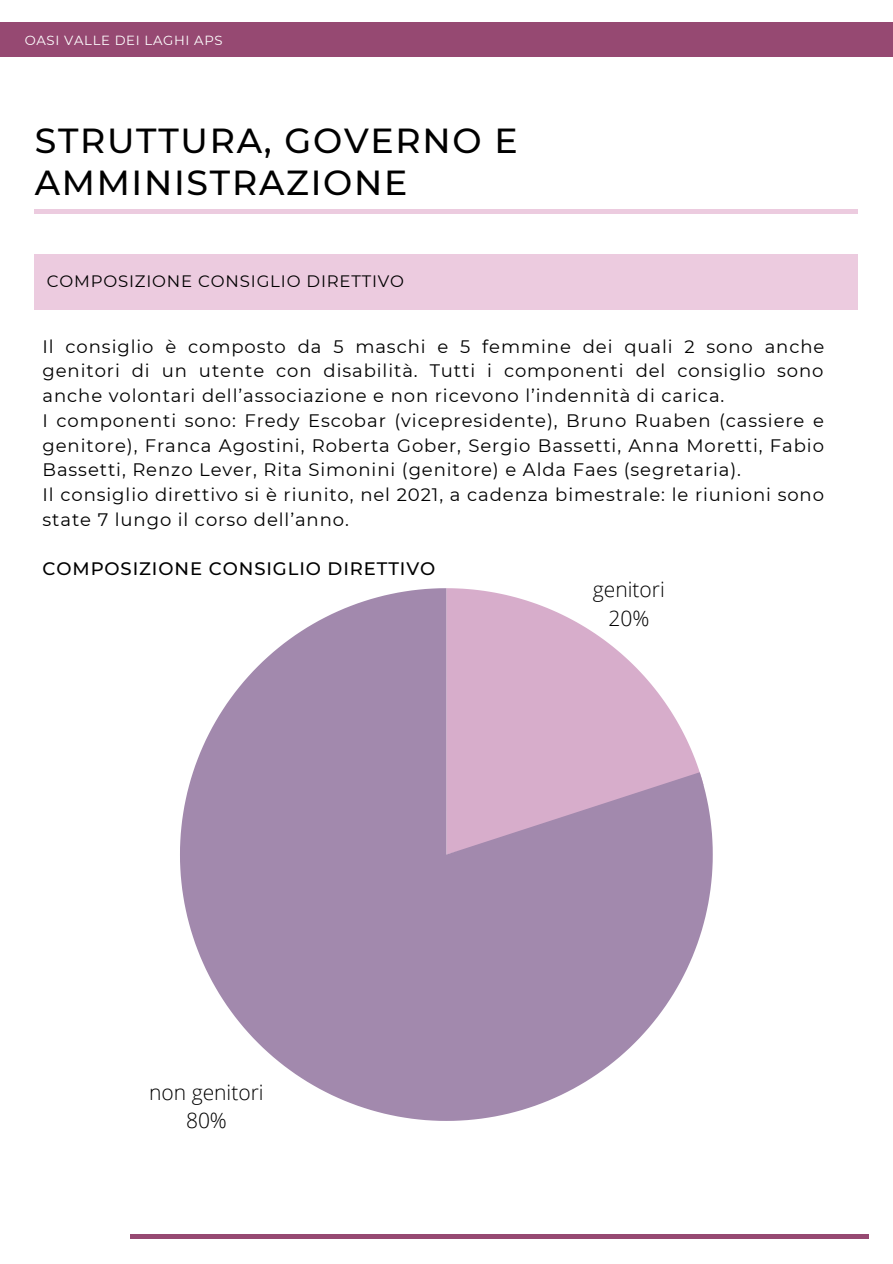
<style>
.page{position:relative;width:893px;height:1264px;background:#fff}
.page>*{position:absolute;margin:0;border:0;box-sizing:border-box;transform-origin:0 0}
.t1{font:500 34.65px/42.8px "Montserrat";letter-spacing:.05em;color:#000}
.t2{font:300 21px/28.7px "Open Sans";color:#000;text-align:center}
.t3{font:18px/24.8px "Montserrat";letter-spacing:.05em;color:#000}
.t4{font:500 18px "Montserrat";letter-spacing:.05em;color:#000}
.t5{font:16.5px "Montserrat";letter-spacing:.05em;color:#000}
.t6{font:13.2px "Montserrat";letter-spacing:.05em;color:#fff}
</style>
<div class="page">
<div style="left:0;top:22px;width:892px;height:34px;background:#964972"></div>
<div style="left:35px;top:209px;width:822px;height:5px;background:#eccbdf"></div>
<div style="left:35px;top:254px;width:822px;height:55px;background:#eccbdf"></div>
<div style="left:130px;top:1233px;width:738px;height:5px;background:#964972"></div>
<svg style="left:180px;top:588px;width:532px;height:532px;fill:#a289ad"></svg>
<svg style="left:446px;top:588px;width:1px;height:266px"></svg>
<p class="t6" style="left:25px;top:32px;width:199px">OASI VALLE DEI LAGHI APS</p>
<h1 class="t1" style="left:35px;top:119px;width:484px">STRUTTURA, GOVERNO E<br>AMMINISTRAZIONE</h1>
<p class="t5" style="left:47px;top:271px;width:359px">COMPOSIZIONE CONSIGLIO DIRETTIVO</p>
<p class="t3" style="left:43px;top:334px;width:783px">Il consiglio è composto da 5 maschi e 5 femmine dei quali 2 sono anche genitori di un utente con disabilità. Tutti i componenti del consiglio sono anche volontari dell’associazione e non ricevono l’indennità di carica.<br>I componenti sono: Fredy Escobar (vicepresidente), Bruno Ruaben (cassiere e genitore), Franca Agostini, Roberta Gober, Sergio Bassetti, Anna Moretti, Fabio Bassetti, Renzo Lever, Rita Simonini (genitore) e Alda Faes (segretaria).<br>Il consiglio direttivo si è riunito, nel 2021, a cadenza bimestrale: le riunioni sono state 7 lungo il corso dell’anno.</p>
<p class="t4" style="left:43px;top:558px;width:394px">COMPOSIZIONE CONSIGLIO DIRETTIVO</p>
<p class="t2" style="left:149px;top:1076px;width:116px">non genitori<br>80%</p>
<p class="t2" style="left:593px;top:574px;width:73px">genitori<br>20%</p>
</div>
